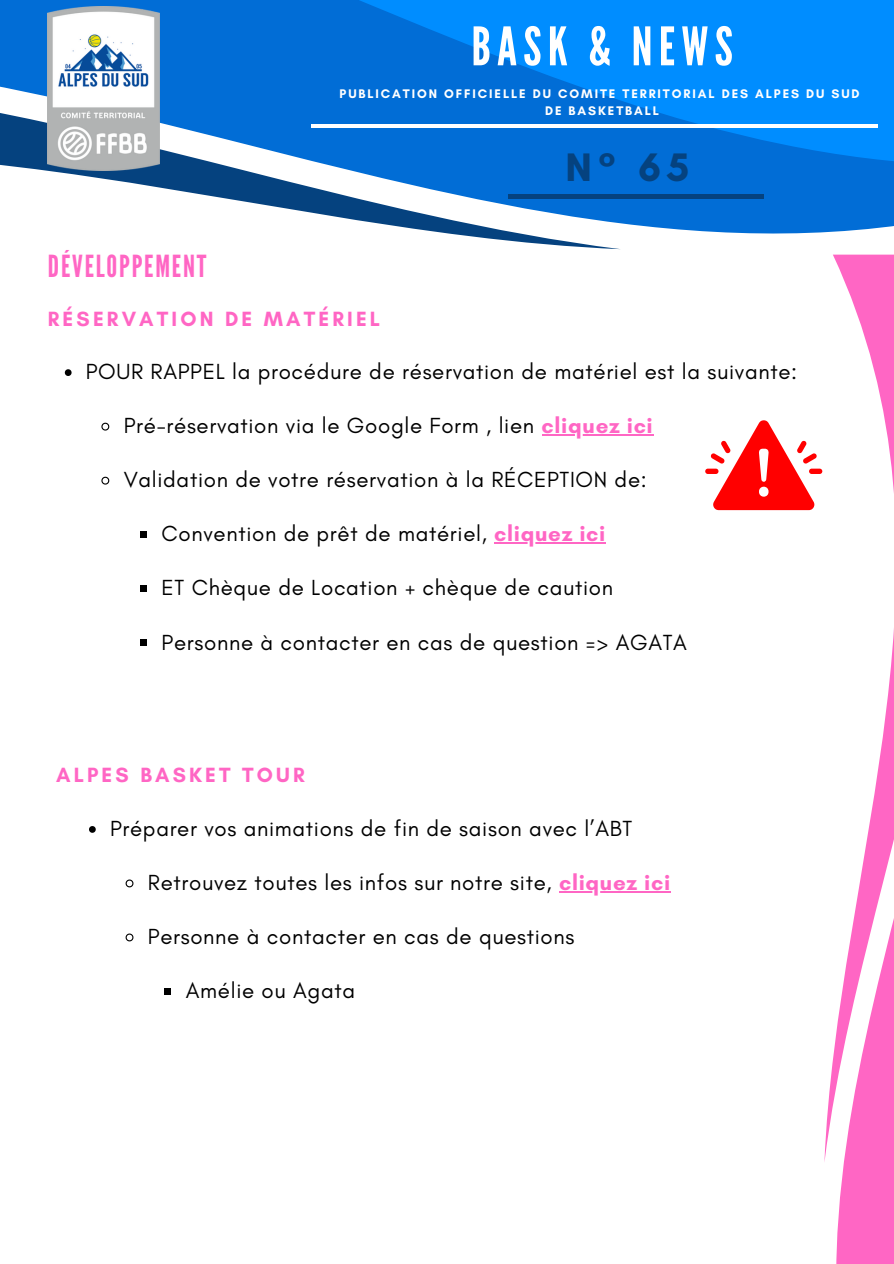
<style>
.page{position:relative;width:894px;height:1264px;background:#fff}
.page>*{position:absolute;margin:0;border:0;box-sizing:border-box;transform-origin:0 0}
.t1{font:52.95px "League Gothic";letter-spacing:.12em;color:#fff}
.t2{font:700 40.5px "Glacial Indifference";color:#05427f}
.t3{font:30.3px "League Gothic";letter-spacing:.06em;color:#ff66c4}
.t4{font:22.2px "Glacial Indifference";letter-spacing:.03em;color:#000}
.t5{font:700 21px "Glacial Indifference";letter-spacing:.15em;color:#ff66c4}
.t6{font:700 12.75px/17px "Glacial Indifference";letter-spacing:.15em;color:#fff;text-align:center}
.s1{font-weight:700;color:#ff66c4}
</style>
<div class="page">
<svg style="left:0;top:0;width:893px;height:250px;fill:#056dd6"></svg>
<svg style="left:326px;top:0;width:567px;height:170px;background:#007eeb"></svg>
<hr style="left:508px;top:194px;width:255px;height:4px;background:#05427f">
<hr style="left:311px;top:124px;width:566px;height:4px;background:#fff">
<svg style="left:781px;top:254px;width:112px;height:1009px"></svg>
<div style="left:883px;top:941px;width:10px;height:322px;background:#ff66c4"></div>
<img style="left:48px;top:6px;width:111px;height:164px">
<svg style="left:65px;top:369px;width:7px;height:7px"></svg>
<svg style="left:101px;top:422px;width:9px;height:9px"></svg>
<hr style="left:541px;top:434px;width:112px;height:1px;background:#ff66c4">
<svg style="left:101px;top:476px;width:9px;height:9px"></svg>
<div style="left:140px;top:531px;width:7px;height:7px;background:#000"></div>
<hr style="left:494px;top:542px;width:112px;height:1px;background:#ff66c4">
<div style="left:140px;top:585px;width:7px;height:7px;background:#000"></div>
<div style="left:140px;top:639px;width:7px;height:7px;background:#000"></div>
<svg style="left:89px;top:826px;width:7px;height:6px"></svg>
<svg style="left:125px;top:879px;width:9px;height:9px"></svg>
<hr style="left:559px;top:891px;width:111px;height:1px;background:#ff66c4">
<svg style="left:125px;top:933px;width:9px;height:9px"></svg>
<div style="left:164px;top:988px;width:7px;height:6px;background:#000"></div>
<div style="left:808px;top:468px;width:14px;height:6px;background:#f00;border-radius:3px"></div>
<div style="left:705px;top:468px;width:13px;height:6px;background:#f00;border-radius:3px"></div>
<svg style="left:710px;top:420px;width:106px;height:90px"></svg>
<h1 class="t1" style="left:471px;top:16px;width:263px">BASK &amp; NEWS</h1>
<p class="t6" style="left:339px;top:85px;width:521px">PUBLICATION OFFICIELLE DU COMITE TERRITORIAL DES ALPES DU SUD<br>DE BASKETBALL</p>
<h3 class="t3" style="left:48px;top:248px;width:160px">DÉVELOPPEMENT</h3>
<p class="t5" style="left:48px;top:306px;width:334px">RÉSERVATION DE MATÉRIEL</p>
<h2 class="t2" style="left:565px;top:142px;width:125px">N° 65</h2>
<p class="t4" style="left:86px;top:358px;width:712px">POUR RAPPEL la procédure de réservation de matériel est la suivante:</p>
<p class="t4" style="left:124px;top:412px;width:530px">Pré-réservation via le Google Form , lien <span class="s1">cliquez ici</span></p>
<p class="t4" style="left:124px;top:466px;width:524px">Validation de votre réservation à la RÉCEPTION de:</p>
<p class="t4" style="left:161px;top:520px;width:445px">Convention de prêt de matériel, <span class="s1">cliquez ici</span></p>
<p class="t4" style="left:161px;top:574px;width:453px">ET Chèque de Location + chèque de caution</p>
<p class="t4" style="left:161px;top:628px;width:526px">Personne à contacter en cas de question =&gt; AGATA</p>
<p class="t5" style="left:56px;top:762px;width:250px">ALPES BASKET TOUR</p>
<p class="t4" style="left:110px;top:815px;width:523px">Préparer vos animations de fin de saison avec l’ABT</p>
<p class="t4" style="left:148px;top:869px;width:523px">Retrouvez toutes les infos sur notre site, <span class="s1">cliquez ici</span></p>
<p class="t4" style="left:148px;top:923px;width:428px">Personne à contacter en cas de questions</p>
<p class="t4" style="left:186px;top:977px;width:171px">Amélie ou Agata</p>
</div>
